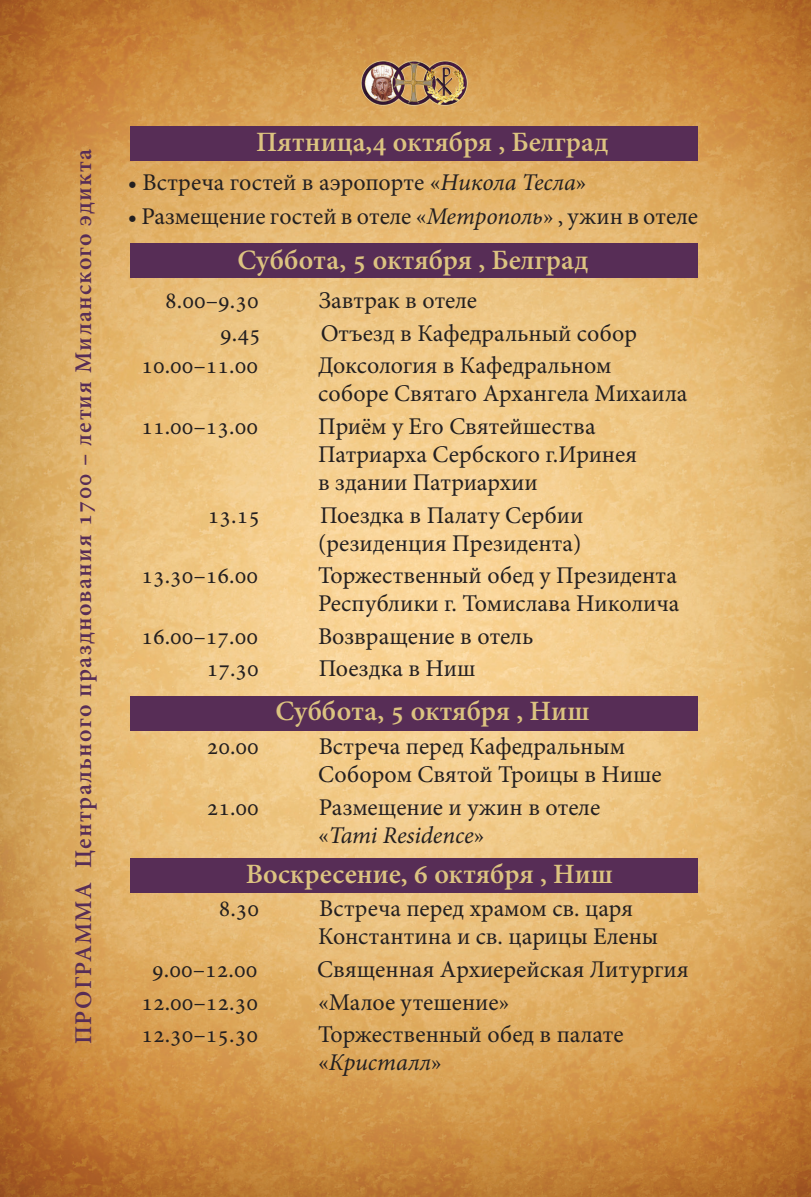
<style>
.page{position:relative;width:811px;height:1197px;background:#fff}
.page>*{position:absolute;margin:0;border:0;box-sizing:border-box;transform-origin:0 0}
.t1{font:600 28px "Minion Pro";color:#dcc380}
.t2{font:24px/28px "Minion Pro";color:#231f20}
.t3{font:600 24px "Minion Pro";letter-spacing:.05em;color:#572d56}
.s1{font-style:italic}
</style>
<div class="page">
<img style="left:0;top:0;width:811px;height:1196px">
<div style="left:130px;top:857px;width:567px;height:34px;background:#572d56"></div>
<div style="left:130px;top:696px;width:567px;height:34px;background:#572d56"></div>
<div style="left:130px;top:244px;width:567px;height:34px;background:#572d56"></div>
<div style="left:130px;top:126px;width:567px;height:34px;background:#572d56"></div>
<img style="left:342px;top:58px;width:145px;height:51px">
<p class="t3" style="left:67px;top:1043px;width:896px;rotate:-90deg">ПРОГРАММА Центрального празднования 1700 – летия Миланского эдикта</p>
<p class="t1" style="left:256px;top:122px;width:354px">Пятница,4 октября , Белград</p>
<p class="t2" style="left:128px;top:169px;width:460px">• Встреча гостей в аэропорте «<span class="s1">Никола Тесла</span>»</p>
<p class="t2" style="left:128px;top:202px;width:572px">• Размещение гостей в отеле «<span class="s1">Метрополь</span>» , ужин в отеле</p>
<p class="t1" style="left:238px;top:240px;width:352px">Суббота, 5 октября , Белград</p>
<p class="t2" style="left:165px;top:286px;width:95px">8.00–9.30</p>
<p class="t2" style="left:319px;top:286px;width:160px">Завтрак в отеле</p>
<p class="t2" style="left:220px;top:319px;width:42px">9.45</p>
<p class="t2" style="left:321px;top:319px;width:318px">Отъезд в Кафедральный собор</p>
<p class="t2" style="left:141px;top:352px;width:118px">10.00–11.00</p>
<p class="t2" style="left:318px;top:352px;width:371px">Доксология в Кафедральном соборе Святаго Архангела Михаила</p>
<p class="t2" style="left:141px;top:412px;width:118px">11.00–13.00</p>
<p class="t2" style="left:318px;top:412px;width:321px">Приём у Его Святейшества<br>Патриарха Сербского г.Иринея в здании Патриархии</p>
<p class="t2" style="left:208px;top:501px;width:54px">13.15</p>
<p class="t2" style="left:318px;top:501px;width:267px">Поездка в Палату Сербии (резиденция Президента)</p>
<p class="t2" style="left:141px;top:561px;width:118px">13.30–16.00</p>
<p class="t2" style="left:318px;top:561px;width:363px">Торжественный обед у Президента<br>Республики г. Томислава Николича</p>
<p class="t2" style="left:141px;top:622px;width:118px">16.00–17.00</p>
<p class="t2" style="left:318px;top:622px;width:217px">Возвращение в отель</p>
<p class="t2" style="left:207px;top:654px;width:54px">17.30</p>
<p class="t2" style="left:319px;top:654px;width:158px">Поездка в Ниш</p>
<p class="t1" style="left:275px;top:691px;width:315px">Суббота, 5 октября , Ниш</p>
<p class="t2" style="left:207px;top:732px;width:54px">20.00</p>
<p class="t2" style="left:318px;top:732px;width:345px">Встреча перед Кафедральным<br>Собором Святой Троицы в Нише</p>
<p class="t2" style="left:207px;top:793px;width:54px">21.00</p>
<p class="t2" style="left:318px;top:793px;width:284px">Размещение и ужин в отеле «<span class="s1">Tami Residencе</span>»</p>
<p class="t1" style="left:246px;top:854px;width:369px">Воскресение, 6 октября , Ниш</p>
<p class="t2" style="left:219px;top:894px;width:42px">8.30</p>
<p class="t2" style="left:318px;top:894px;width:342px">Встреча перед храмом св. царя<br>Константина и св. царицы Елены</p>
<p class="t2" style="left:152px;top:955px;width:107px">9.00–12.00</p>
<p class="t2" style="left:317px;top:955px;width:373px">Священная Архиерейская Литургия</p>
<p class="t2" style="left:141px;top:987px;width:118px">12.00–12.30</p>
<p class="t2" style="left:318px;top:987px;width:193px">«Малое утешение»</p>
<p class="t2" style="left:141px;top:1020px;width:118px">12.30–15.30</p>
<p class="t2" style="left:318px;top:1020px;width:307px">Торжественный обед в палате «<span class="s1">Кристалл</span>»</p>
</div>
